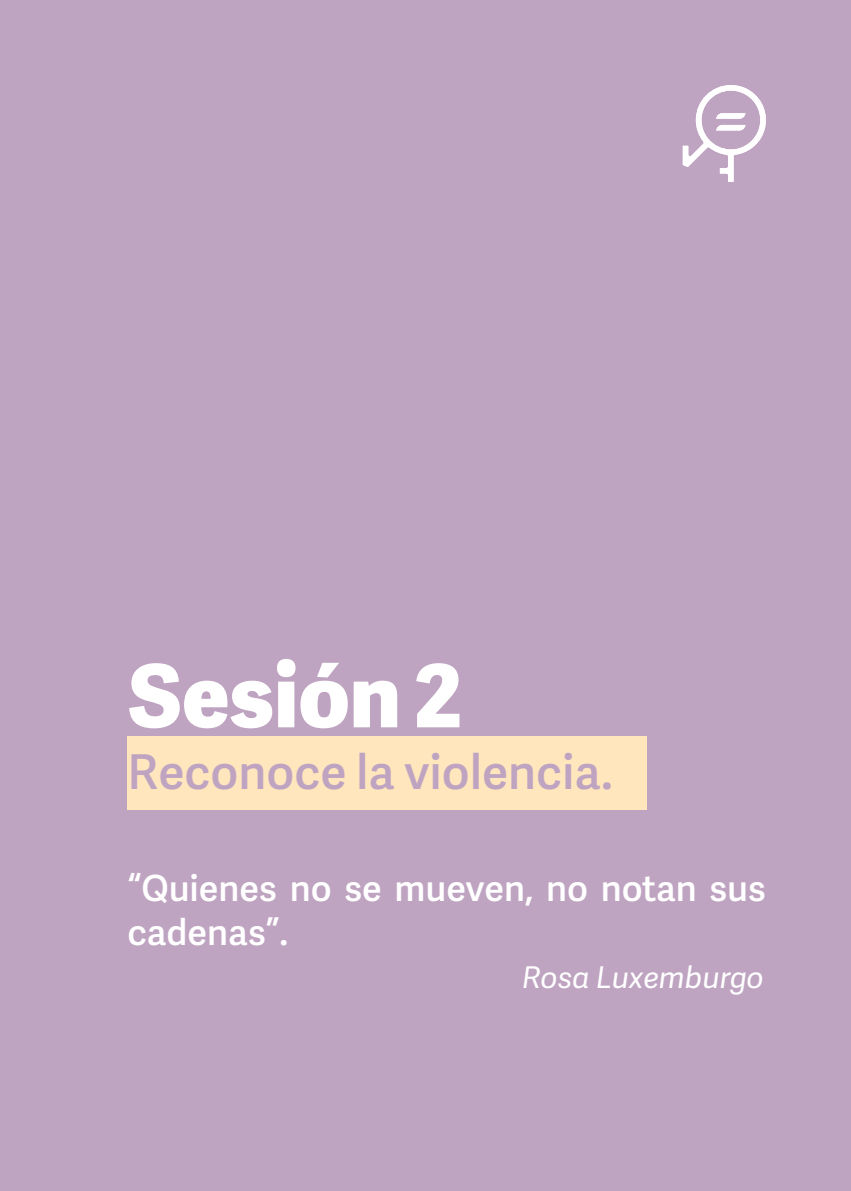
<style>
.page{position:relative;width:851px;height:1191px;background:#fff}
.page>*{position:absolute;margin:0;border:0;box-sizing:border-box;transform-origin:0 0}
.t1{font:800 87px "Adelle Sans";color:#fff}
.t2{font:600 48px "Adelle Sans";color:#bfa4c2}
.t3{font:600 36px/43.2px "Adelle Sans";color:#fff}
.t4{font:italic 30px "Adelle Sans";color:#fff}
</style>
<div class="page">
<div style="left:0;top:0;width:850px;height:1191px;background:#bfa4c2"></div>
<svg style="left:682px;top:85px;width:84px;height:97px"></svg>
<div style="left:128px;top:736px;width:518px;height:73px;background:#ffe6bd"></div>
<p class="t1" style="left:129px;top:632px;width:334px">Sesión 2</p>
<p class="t2" style="left:128px;top:736px;width:486px">Reconoce la violencia.</p>
<p class="t3" style="left:128px;top:865px;width:639px">“Quienes no se mueven, no notan sus cadenas”.</p>
<p class="t4" style="left:522px;top:955px;width:243px">Rosa Luxemburgo</p>
</div>
